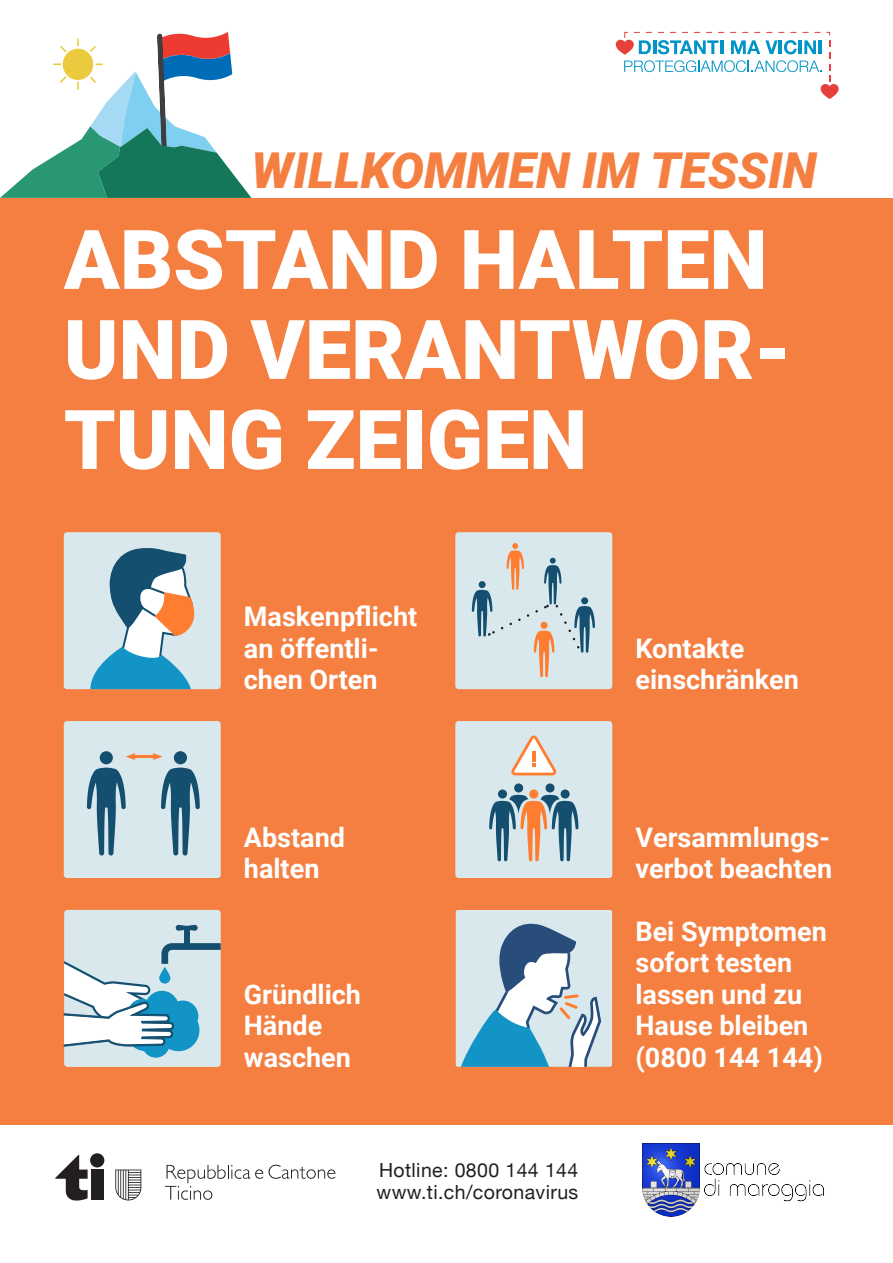
<style>
.page{position:relative;width:893px;height:1263px;background:#fff}
.page>*{position:absolute;margin:0;border:0;box-sizing:border-box;transform-origin:0 0}
.t1{font:900 82.5px/90px "Roboto";color:#fff}
.t2{font:italic 900 49.5px "Roboto";color:#f47f41}
.t3{font:700 27px/31.5px "Roboto";color:#fff}
.t4{font:19.5px "Helvetica Neue";letter-spacing:.02em;color:#231f20}
</style>
<div class="page">
<div style="left:91px;top:1169px;width:13px;height:30px;background:#231f20"></div>
<div style="left:90px;top:1153px;width:14px;height:14px;background:#231f20;border-radius:50%"></div>
<svg style="left:55px;top:1155px;width:33px;height:45px"></svg>
<svg style="left:269px;top:1165px;width:66px;height:14px"></svg>
<svg style="left:165px;top:1165px;width:98px;height:35px"></svg>
<svg style="left:115px;top:1169px;width:26px;height:31px"></svg>
<div style="left:0;top:198px;width:893px;height:927px;background:#f47f41"></div>
<svg style="left:0;top:32px;width:251px;height:166px"></svg>
<div style="left:64px;top:532px;width:157px;height:157px;background:#d9e8ed;border-radius:3px"></div>
<svg style="left:90px;top:548px;width:105px;height:141px"></svg>
<svg style="left:456px;top:910px;width:156px;height:157px;background:#adcbda"></svg>
<div style="left:64px;top:721px;width:157px;height:157px;background:#d9e8ed;border-radius:3px"></div>
<svg style="left:161px;top:767px;width:39px;height:89px"></svg>
<div style="left:174px;top:751px;width:13px;height:13px;background:#144f70;border-radius:50%"></div>
<svg style="left:87px;top:767px;width:39px;height:89px"></svg>
<div style="left:100px;top:751px;width:13px;height:13px;background:#144f70;border-radius:50%"></div>
<hr style="left:132px;top:755px;width:24px;height:3px;background:#ff7d30">
<svg style="left:126px;top:753px;width:10px;height:7px"></svg>
<svg style="left:152px;top:753px;width:11px;height:7px"></svg>
<div style="left:64px;top:910px;width:157px;height:157px;background:#d9e8ed;border-radius:3px"></div>
<div style="left:184px;top:930px;width:6px;height:16px;background:#144f70"></div>
<svg style="left:176px;top:925px;width:22px;height:6px"></svg>
<svg style="left:63px;top:943px;width:158px;height:115px"></svg>
<div style="left:455px;top:532px;width:157px;height:157px;background:#d9e8ed;border-radius:3px"></div>
<svg style="left:472px;top:543px;width:123px;height:134px"></svg>
<div style="left:455px;top:721px;width:157px;height:157px;background:#d9e8ed;border-radius:3px"></div>
<div style="left:498px;top:789px;width:9px;height:9px;background:#144f70;border-radius:50%"></div>
<div style="left:529px;top:789px;width:9px;height:9px;background:#ff7d30;border-radius:50%"></div>
<div style="left:561px;top:789px;width:9px;height:9px;background:#144f70;border-radius:50%"></div>
<div style="left:514px;top:783px;width:9px;height:9px;background:#144f70;border-radius:50%"></div>
<svg style="left:489px;top:795px;width:89px;height:66px"></svg>
<div style="left:545px;top:783px;width:10px;height:9px;background:#144f70;border-radius:50%"></div>
<svg style="left:511px;top:735px;width:45px;height:40px"></svg>
<hr style="left:532px;top:751px;width:4px;height:10px;background:#ff7d30">
<svg style="left:616px;top:32px;width:223px;height:67px"></svg>
<img style="left:642px;top:1143px;width:182px;height:73px">
<p class="t2" style="left:251px;top:136px;width:567px">WILLKOMMEN IM TESSIN</p>
<p class="t1" style="left:64px;top:211px;width:729px">ABSTAND HALTEN<br>UND VERANTWOR-<br>TUNG ZEIGEN</p>
<p class="t3" style="left:244px;top:600px;width:175px">Maskenpflicht an öffentli&shy;chen Orten</p>
<p class="t3" style="left:244px;top:820px;width:103px">Abstand halten</p>
<p class="t3" style="left:244px;top:977px;width:119px">Gründlich<br>Hände</p>
<p class="t3" style="left:244px;top:1040px;width:109px">waschen</p>
<p class="t4" style="left:379px;top:1156px;width:201px">Hotline: 0800 144 144</p>
<p class="t4" style="left:377px;top:1178px;width:203px">www.ti.ch/coronavirus</p>
<p class="t3" style="left:635px;top:631px;width:110px">Kontakte</p>
<p class="t3" style="left:635px;top:663px;width:165px">einschränken</p>
<p class="t3" style="left:635px;top:820px;width:198px">Versammlungs&shy;verbot beachten</p>
<p class="t3" style="left:635px;top:914px;width:193px">Bei Symptomen</p>
<p class="t3" style="left:635px;top:946px;width:174px">sofort testen lassen und zu<br>Hause bleiben</p>
<p class="t3" style="left:635px;top:1040px;width:189px">(0800 144 144)</p>
</div>
